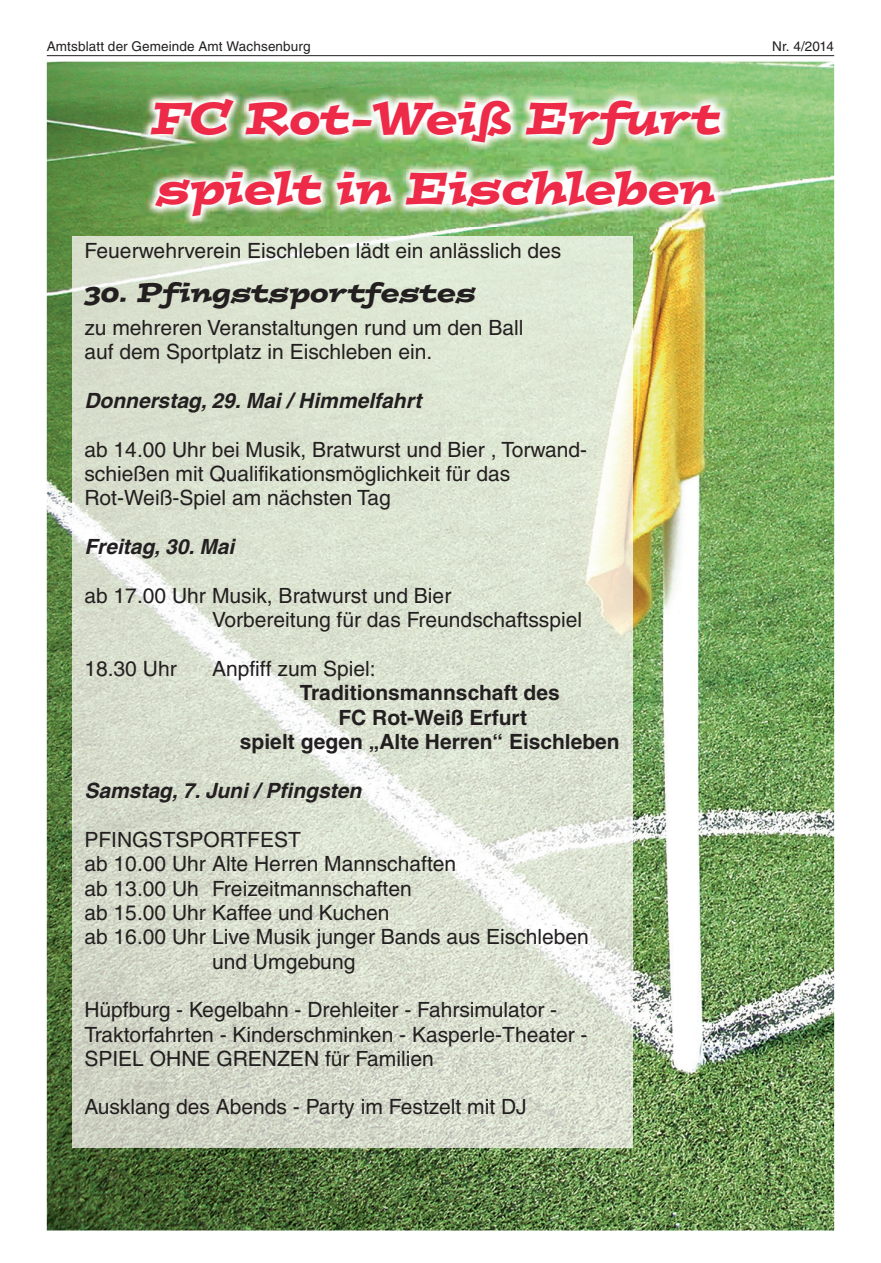
<style>
.page{position:relative;width:881px;height:1263px;background:#fff}
.page>*{position:absolute;margin:0;border:0;box-sizing:border-box;transform-origin:0 0}
.t1{font:italic 45px/70.3px "Postino";color:#ed2a47}
.t2{font:italic 27px "Postino";color:#231f20}
.t3{font:21px/24.5px "Helvetica LT";color:#231f20}
.t4{font:700 21px/24.5px "Helvetica LT";color:#231f20;text-align:center}
.t5{font:italic 700 21px "Helvetica LT";color:#231f20}
.t6{font:13.5px "Helvetica LT";letter-spacing:.01em;color:#231f20}
</style>
<div class="page">
<hr style="left:47px;top:55px;width:786px;height:1px;background:#231f20">
<img style="left:47px;top:62px;width:786px;height:1168px">
<img style="left:141px;top:89px;width:589px;height:137px">
<img style="left:72px;top:236px;width:560px;height:911px">
<p class="t6" style="left:47px;top:38px;width:265px">Amtsblatt der Gemeinde Amt Wachsenburg</p>
<p class="t6" style="left:771px;top:38px;width:63px">Nr. 4/2014</p>
<h1 class="t1" style="left:151px;top:82px;width:570px">FC Rot-Weiß Erfurt spielt in Eischleben</h1>
<p class="t3" style="left:84px;top:238px;width:478px">Feuerwehrverein Eischleben lädt ein anlässlich des</p>
<p class="t2" style="left:84px;top:274px;width:393px">30. Pfingstsportfestes</p>
<p class="t3" style="left:84px;top:315px;width:440px">zu mehreren Veranstaltungen rund um den Ball auf dem Sportplatz in Eischleben ein.</p>
<p class="t5" style="left:84px;top:387px;width:338px">Donnerstag, 29. Mai / Himmelfahrt</p>
<p class="t3" style="left:84px;top:437px;width:504px">ab 14.00 Uhr bei Musik, Bratwurst und Bier , Torwand&shy;schießen mit Qualifikationsmöglichkeit für das<br>Rot-Weiß-Spiel am nächsten Tag</p>
<p class="t5" style="left:84px;top:534px;width:151px">Freitag, 30. Mai</p>
<p class="t3" style="left:212px;top:583px;width:371px;text-indent:-128px">ab 17.00 Uhr Musik, Bratwurst und Bier<br>Vorbereitung für das Freundschaftsspiel</p>
<p class="t3" style="left:84px;top:656px;width:94px">18.30 Uhr</p>
<p class="t3" style="left:212px;top:656px;width:165px">Anpfiff zum Spiel:</p>
<p class="t4" style="left:240px;top:680px;width:381px">Traditionsmannschaft des<br>FC Rot-Weiß Erfurt<br>spielt gegen „Alte Herren“ Eischleben</p>
<p class="t5" style="left:84px;top:778px;width:278px">Samstag, 7. Juni / Pfingsten</p>
<p class="t3" style="left:84px;top:827px;width:218px">PFINGSTSPORTFEST</p>
<p class="t3" style="left:84px;top:851px;width:373px">ab 10.00 Uhr Alte Herren Mannschaften</p>
<p class="t3" style="left:84px;top:876px;width:329px">ab 13.00 Uh Freizeitmannschaften</p>
<p class="t3" style="left:84px;top:900px;width:306px">ab 15.00 Uhr Kaffee und Kuchen</p>
<p class="t3" style="left:84px;top:925px;width:506px">ab 16.00 Uhr Live Musik junger Bands aus Eischleben</p>
<p class="t3" style="left:212px;top:949px;width:145px">und Umgebung</p>
<p class="t3" style="left:84px;top:998px;width:504px">Hüpfburg - Kegelbahn - Drehleiter - Fahrsimulator -<br>Traktorfahrten - Kinderschminken - Kasperle-Theater -<br>SPIEL OHNE GRENZEN für Familien</p>
<p class="t3" style="left:84px;top:1094px;width:443px">Ausklang des Abends - Party im Festzelt mit DJ</p>
</div>
